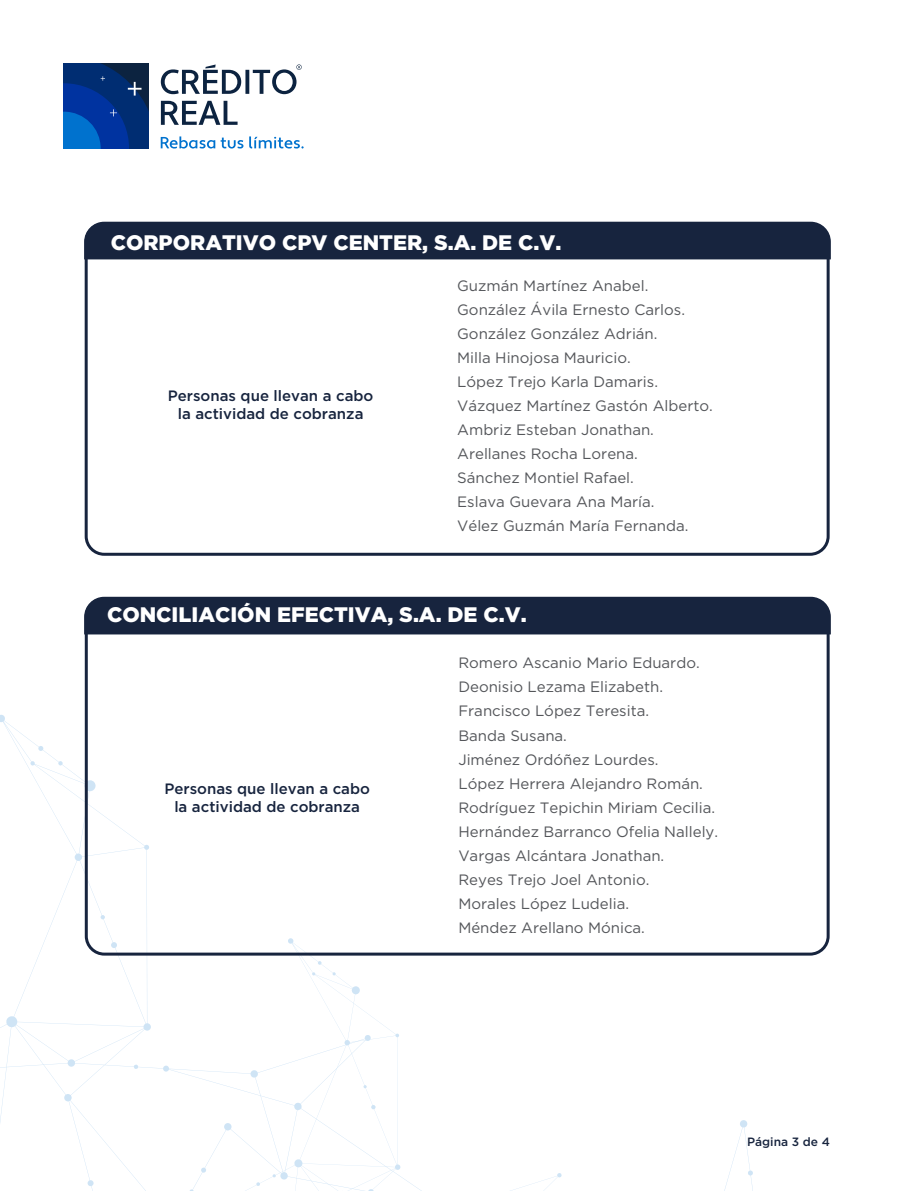
<style>
.page{position:relative;width:915px;height:1191px;background:#fff}
.page>*{position:absolute;margin:0;border:0;box-sizing:border-box;transform-origin:0 0}
.t1{font:900 21px "Gotham";color:#fff}
.t2{font:15px/24px "Gotham";color:#54565a}
.t3{font:500 15px/18px "Gotham";color:#17243e;text-align:center}
.t4{font:500 12px "Gotham";color:#17243e}
</style>
<div class="page">
<svg style="left:0;top:714px;width:149px;height:410px"></svg>
<svg style="left:75px;top:938px;width:755px;height:253px"></svg>
<svg style="left:161px;top:64px;width:140px;height:61px"></svg>
<svg style="left:64px;top:64px;width:85px;height:85px;background:#033989"></svg>
<svg style="left:161px;top:136px;width:82px;height:12px"></svg>
<svg style="left:249px;top:136px;width:54px;height:12px"></svg>
<div style="left:84px;top:596px;width:747px;height:39px;background:#17243e"></div>
<div style="left:85px;top:597px;width:744px;height:358px;border:3px solid #17243e;border-radius:18px"></div>
<div style="left:84px;top:221px;width:747px;height:39px;background:#17243e"></div>
<div style="left:85px;top:222px;width:744px;height:334px;border:3px solid #17243e;border-radius:18px"></div>
<h1 class="t1" style="left:111px;top:228px;width:452px">CORPORATIVO CPV CENTER, S.A. DE C.V.</h1>
<p class="t3" style="left:168px;top:387px;width:207px">Personas que llevan a cabo la actividad de cobranza</p>
<p class="t2" style="left:457px;top:273px;width:257px">Guzmán Martínez Anabel.<br>González Ávila Ernesto Carlos.<br>González González Adrián.<br>Milla Hinojosa Mauricio.<br>López Trejo Karla Damaris.<br>Vázquez Martínez Gastón Alberto.<br>Ambriz Esteban Jonathan.<br>Arellanes Rocha Lorena.<br>Sánchez Montiel Rafael.<br>Eslava Guevara Ana María.<br>Vélez Guzmán María Fernanda.</p>
<h1 class="t1" style="left:107px;top:600px;width:421px">CONCILIACIÓN EFECTIVA, S.A. DE C.V.</h1>
<p class="t2" style="left:458px;top:651px;width:261px">Romero Ascanio Mario Eduardo.<br>Deonisio Lezama Elizabeth.<br>Francisco López Teresita.<br>Banda Susana.<br>Jiménez Ordóñez Lourdes.<br>López Herrera Alejandro Román.<br>Rodríguez Tepichin Miriam Cecilia.<br>Hernández Barranco Ofelia Nallely.<br>Vargas Alcántara Jonathan.<br>Reyes Trejo Joel Antonio.<br>Morales López Ludelia.<br>Méndez Arellano Mónica.</p>
<p class="t3" style="left:164px;top:779px;width:207px">Personas que llevan a cabo la actividad de cobranza</p>
<p class="t4" style="left:746px;top:1133px;width:84px">Página 3 de 4</p>
</div>
